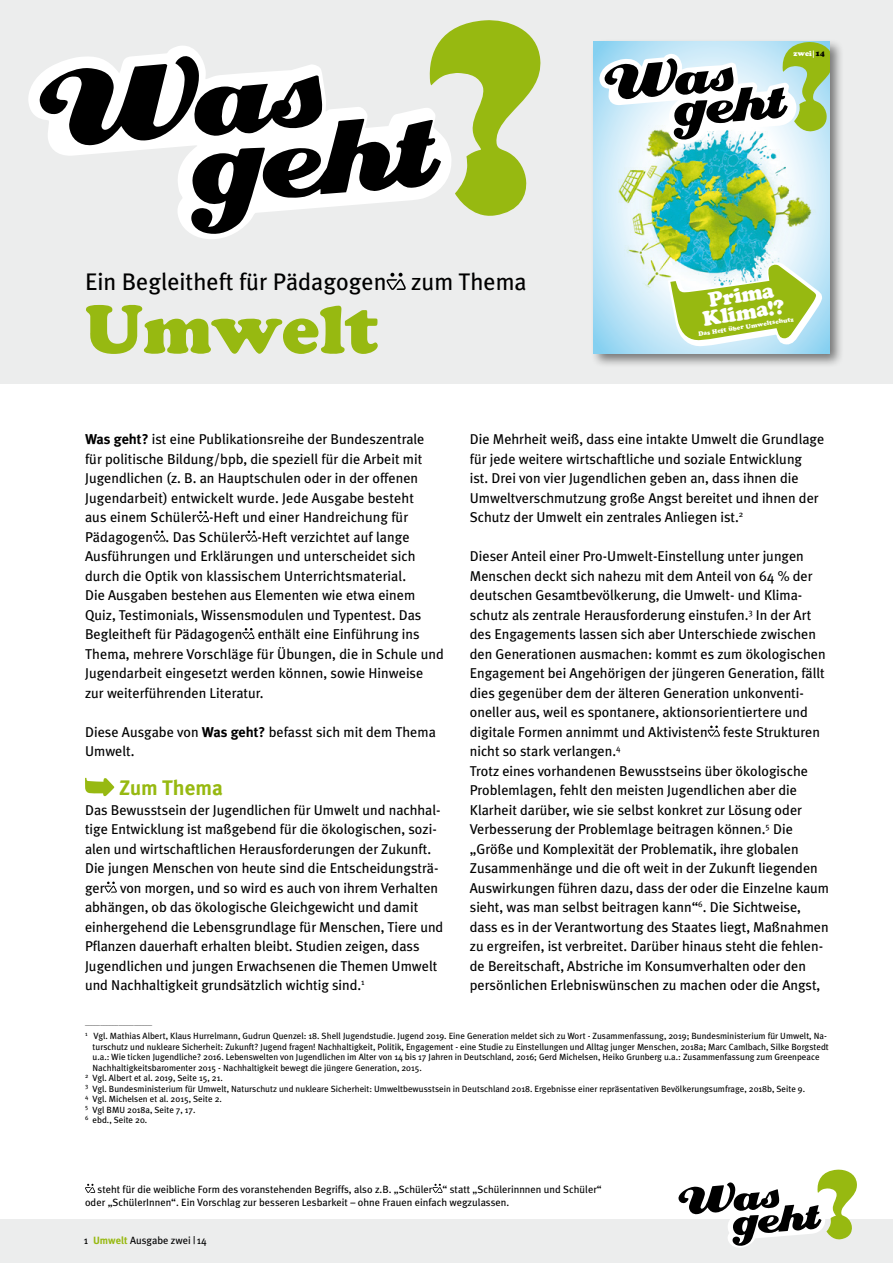
<style>
.page{position:relative;width:893px;height:1263px;background:#fff}
.page>*{position:absolute;margin:0;border:0;box-sizing:border-box;transform-origin:0 0}
.t1{font:67.5px "Cooper Black Std";color:#97b911}
.t2{font:24px "Meta Plus";color:#000}
.t3{font:700 21px "Meta Plus";color:#97b911}
.t4{font:20.55px/17.5px "Cooper Black Std";color:#fff;text-align:center}
.t5{font:14.25px/19.5px "Meta Plus";color:#000}
.t6{font:10.5px/12.6px "Meta Plus";color:#000}
.t7{font:9px/10.5px "Meta Plus";color:#000}
.t8{font:7.35px "Cooper Black Std";color:#fff}
.t9{font:6.15px "Cooper Black Std";color:#fff}
.t10{font:6.15px "Meta Plus";color:#000}
.s1{color:#000}
.s2{font-weight:700}
.s3{font-weight:700;color:#97b911}
</style>
<div class="page">
<div style="left:0;top:1219px;width:893px;height:44px;background:#eceded"></div>
<svg style="left:678px;top:1169px;width:179px;height:79px"></svg>
<div style="left:0;top:0;width:893px;height:383px;background:#eceded"></div>
<svg style="left:197px;top:511px;width:12px;height:11px"></svg>
<svg style="left:153px;top:530px;width:12px;height:12px"></svg>
<svg style="left:245px;top:530px;width:12px;height:12px"></svg>
<svg style="left:242px;top:628px;width:13px;height:11px"></svg>
<svg style="left:85px;top:778px;width:29px;height:18px"></svg>
<svg style="left:105px;top:881px;width:12px;height:12px"></svg>
<svg style="left:708px;top:725px;width:12px;height:12px"></svg>
<svg style="left:85px;top:1184px;width:10px;height:9px"></svg>
<svg style="left:432px;top:1184px;width:11px;height:9px"></svg>
<svg style="left:28px;top:77px;width:202px;height:162px"></svg>
<svg style="left:38px;top:20px;width:503px;height:215px"></svg>
<svg style="left:386px;top:273px;width:20px;height:17px"></svg>
<div style="left:591px;top:38px;width:253px;height:330px;background:#000;opacity:.5"></div>
<svg style="left:594px;top:41px;width:235px;height:312px;background:#b1e0f5"></svg>
<img style="left:594px;top:103px;width:235px;height:197px">
<svg style="left:665px;top:257px;width:162px;height:94px;background:#afd38e"></svg>
<svg style="left:599px;top:41px;width:230px;height:108px;background:#aabdb2"></svg>
<p class="t2" style="left:85px;top:268px;width:443px">Ein Begleitheft für Pädagogen zum Thema</p>
<p class="t1" style="left:85px;top:289px;width:295px">Umwelt</p>
<p class="t8" style="left:793px;top:49px;width:33px">zwei|<span class="s1">14</span></p>
<p class="t4" style="left:699px;top:293px;width:84px;rotate:-9deg">Prima<br>Klima!?</p>
<p class="t9" style="left:698px;top:330px;width:98px;rotate:-9deg">Das Heft über Umweltschutz</p>
<p class="t5" style="left:85px;top:429px;width:361px"><span class="s2">Was geht?</span> ist eine Publikationsreihe der Bundeszentrale für politische Bildung/bpb, die speziell für die Arbeit mit Jugendlichen (z. B. an Hauptschulen oder in der offenen Jugendarbeit) entwickelt wurde. Jede Ausgabe besteht<br>aus einem Schüler -Heft und einer Handreichung für Pädagogen . Das Schüler -Heft verzichtet auf lange Ausführungen und Erklärungen und unterscheidet sich durch die Optik von klassischem Unterrichtsmaterial.<br>Die Ausgaben bestehen aus Elementen wie etwa einem Quiz, Testimonials, Wissensmodulen und Typentest. Das Begleitheft für Pädagogen enthält eine Einführung ins Thema, mehrere Vorschläge für Übungen, die in Schule und Jugendarbeit eingesetzt werden können, sowie Hinweise zur weiterführenden Literatur.</p>
<p class="t5" style="left:85px;top:722px;width:352px">Diese Ausgabe von <span class="s2">Was geht?</span> befasst sich mit dem Thema<br>Umwelt.</p>
<p class="t3" style="left:119px;top:776px;width:105px">Zum Thema</p>
<p class="t5" style="left:85px;top:800px;width:360px">Das Bewusstsein der Jugendlichen für Umwelt und nachhal&shy;tige Entwicklung ist maßgebend für die ökologischen, sozi&shy;alen und wirtschaftlichen Herausforderungen der Zukunft.<br>Die jungen Menschen von heute sind die Entscheidungsträ&shy;ger von morgen, und so wird es auch von ihrem Verhalten abhängen, ob das ökologische Gleichgewicht und damit einhergehend die Lebensgrundlage für Menschen, Tiere und Pflanzen dauerhaft erhalten bleibt. Studien zeigen, dass Jugendlichen und jungen Erwachsenen die Themen Umwelt und Nachhaltigkeit grundsätzlich wichtig sind.<sup>1</sup></p>
<p class="t5" style="left:470px;top:429px;width:356px">Die Mehrheit weiß, dass eine intakte Umwelt die Grundlage für jede weitere wirtschaftliche und soziale Entwicklung<br>ist. Drei von vier Jugendlichen geben an, dass ihnen die Umweltverschmutzung große Angst bereitet und ihnen der Schutz der Umwelt ein zentrales Anliegen ist.<sup>2</sup></p>
<p class="t5" style="left:470px;top:546px;width:357px">Dieser Anteil einer Pro-Umwelt-Einstellung unter jungen Menschen deckt sich nahezu mit dem Anteil von 64 % der deutschen Gesamtbevölkerung, die Umwelt- und Klima&shy;schutz als zentrale Herausforderung einstufen.<sup>3</sup> In der Art des Engagements lassen sich aber Unterschiede zwischen den Generationen ausmachen: kommt es zum ökologischen Engagement bei Angehörigen der jüngeren Generation, fällt dies gegenüber dem der älteren Generation unkonventi&shy;oneller aus, weil es spontanere, aktionsorientiertere und digitale Formen annimmt und Aktivisten feste Strukturen nicht so stark verlangen.<sup>4</sup></p>
<p class="t5" style="left:470px;top:761px;width:361px">Trotz eines vorhandenen Bewusstseins über ökologische Problemlagen, fehlt den meisten Jugendlichen aber die Klarheit darüber, wie sie selbst konkret zur Lösung oder Verbesserung der Problemlage beitragen können.<sup>5</sup> Die „Größe und Komplexität der Problematik, ihre globalen Zusammenhänge und die oft weit in der Zukunft liegenden Auswirkungen führen dazu, dass der oder die Einzelne kaum sieht, was man selbst beitragen kann“<sup>6</sup>. Die Sichtweise, dass es in der Verantwortung des Staates liegt, Maßnahmen zu ergreifen, ist verbreitet. Darüber hinaus steht die fehlen&shy;de Bereitschaft, Abstriche im Konsumverhalten oder den persönlichen Erlebniswünschen zu machen oder die Angst,</p>
<p class="t10" style="left:85px;top:1020px;width:69px">______________________</p>
<p class="t7" style="left:93px;top:1031px;width:738px;text-indent:-8px"><sup>1</sup> Vgl. Mathias Albert, Klaus Hurrelmann, Gudrun Quenzel: 18. Shell Jugendstudie. Jugend 2019. Eine Generation meldet sich zu Wort - Zusammenfassung, 2019; Bundesministerium für Umwelt, Na&shy;turschutz und nukleare Sicherheit: Zukunft? Jugend fragen! Nachhaltigkeit, Politik, Engagement - eine Studie zu Einstellungen und Alltag junger Menschen, 2018a; Marc Camlbach, Silke Borgstedt u.a.: Wie ticken Jugendliche? 2016. Lebenswelten von Jugendlichen im Alter von 14 bis 17 Jahren in Deutschland, 2016; Gerd Michelsen, Heiko Grunberg u.a.: Zusammenfassung zum Greenpeace Nachhaltigkeitsbaromenter 2015 - Nachhaltigkeit bewegt die jüngere Generation, 2015.</p>
<p class="t7" style="left:85px;top:1073px;width:139px"><sup>2</sup> Vgl. Albert et al. 2019, Seite 15, 21.</p>
<p class="t7" style="left:85px;top:1083px;width:722px"><sup>3</sup> Vgl. Bundesministerium für Umwelt, Naturschutz und nukleare Sicherheit: Umweltbewusstsein in Deutschland 2018. Ergebnisse einer repräsentativen Bevölkerungsumfrage, 2018b, Seite 9.</p>
<p class="t7" style="left:85px;top:1094px;width:138px"><sup>4</sup> Vgl. Michelsen et al. 2015, Seite 2.</p>
<p class="t7" style="left:85px;top:1104px;width:112px"><sup>5</sup> Vgl BMU 2018a, Seite 7, 17.</p>
<p class="t7" style="left:85px;top:1115px;width:64px"><sup>6</sup> ebd., Seite 20.</p>
<p class="t6" style="left:85px;top:1183px;width:518px;text-indent:13px">steht für die weibliche Form des voranstehenden Begriffs, also z.B. „Schüler “ statt „Schülerinnnen und Schüler“ oder „SchülerInnen“. Ein Vorschlag zur besseren Lesbarkeit – ohne Frauen einfach wegzulassen.</p>
<p class="t6" style="left:84px;top:1233px;width:124px">1 <span class="s3">Umwelt</span> Ausgabe zwei | 14</p>
</div>
